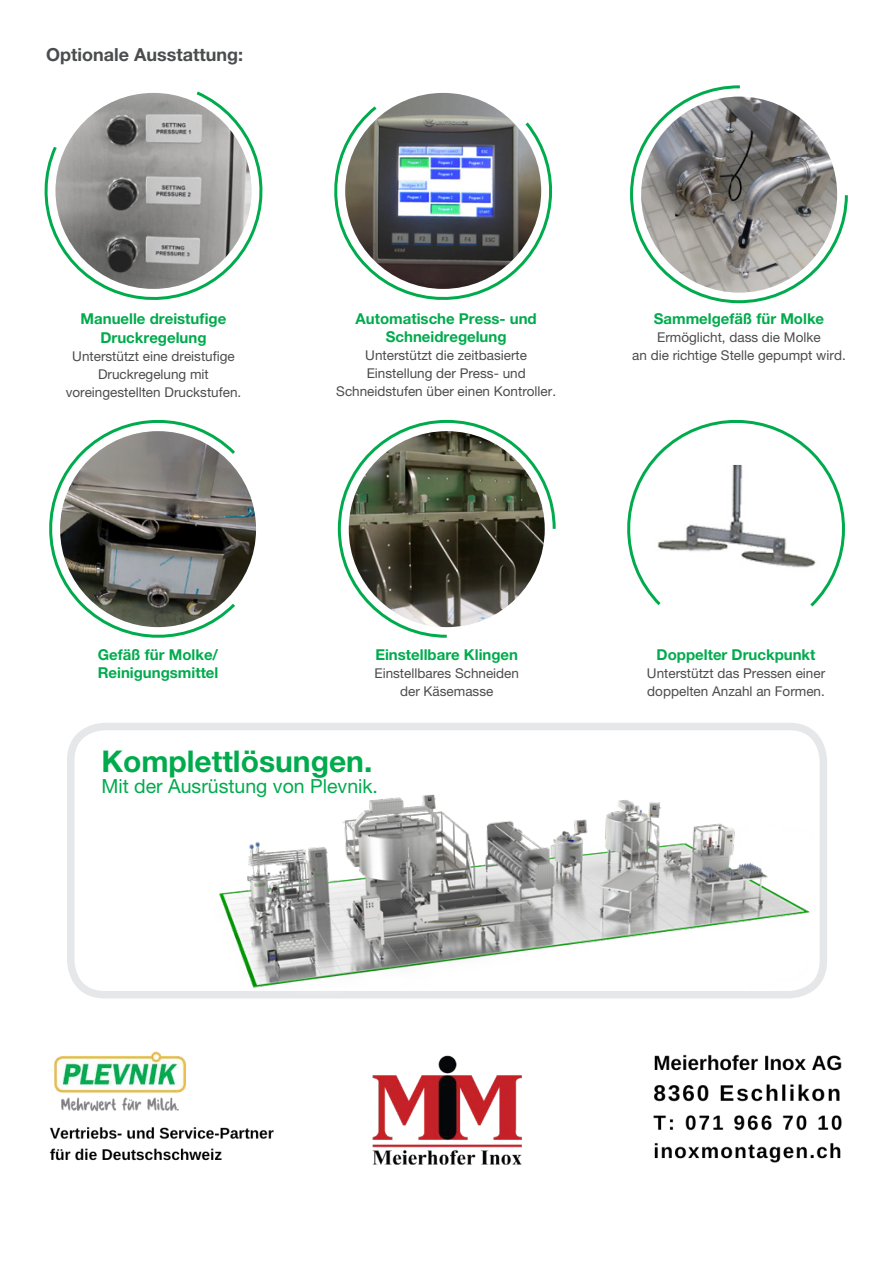
<style>
.page{position:relative;width:893px;height:1263px;background:#fff}
.page>*{position:absolute;margin:0;border:0;box-sizing:border-box;transform-origin:0 0}
.t1{font:700 30px "Helvetica Neue LT Pro";color:#00ab4d}
.t2{font:19.5px "Helvetica Neue LT Pro";color:#00ab4d}
.t3{font:700 18px "Helvetica Neue LT Pro";color:#4b4c4d}
.t4{font:700 15px/18.9px "Helvetica Neue LT Pro";color:#00ab4d;text-align:center}
.t5{font:13.5px/18px "Helvetica Neue LT Pro";color:#4b4c4d;text-align:center}
</style>
<div class="page">
<div style="left:67px;top:723px;width:760px;height:275px;border:8px solid #e6e7e9;border-radius:34px"></div>
<img style="left:216px;top:794px;width:599px;height:201px">
<svg style="left:630px;top:85px;width:218px;height:219px"></svg>
<img style="left:641px;top:97px;width:196px;height:196px;border-radius:98px">
<svg style="left:49px;top:420px;width:189px;height:218px"></svg>
<svg style="left:337px;top:419px;width:219px;height:219px"></svg>
<svg style="left:627px;top:419px;width:218px;height:188px"></svg>
<div style="left:638px;top:431px;width:196px;height:196px;background:#fff;border-radius:50%"></div>
<img style="left:647px;top:431px;width:179px;height:175px">
<img style="left:60px;top:431px;width:196px;height:196px;border-radius:98px">
<img style="left:349px;top:431px;width:196px;height:196px;border-radius:98px">
<svg style="left:44px;top:91px;width:219px;height:209px"></svg>
<img style="left:56px;top:93px;width:195px;height:196px;border-radius:98px">
<svg style="left:334px;top:103px;width:219px;height:197px"></svg>
<img style="left:345px;top:93px;width:196px;height:196px;border-radius:98px">
<img style="left:49px;top:1051px;width:793px;height:114px">
<p class="t3" style="left:46px;top:43px;width:198px">Optionale Ausstattung:</p>
<p class="t4" style="left:81px;top:309px;width:147px">Manuelle dreistufige<br>Druckregelung</p>
<p class="t5" style="left:72px;top:347px;width:164px">Unterstützt eine dreistufige<br>Druckregelung mit</p>
<p class="t5" style="left:66px;top:383px;width:177px">voreingestellten Druckstufen.</p>
<p class="t4" style="left:356px;top:309px;width:183px;line-height:18px">Automatische Press- und<br>Schneidregelung</p>
<p class="t5" style="left:365px;top:346px;width:163px">Unterstützt die zeitbasierte</p>
<p class="t5" style="left:367px;top:364px;width:161px">Einstellung der Press- und</p>
<p class="t5" style="left:336px;top:382px;width:221px">Schneidstufen über einen Kontroller.</p>
<p class="t4" style="left:654px;top:308px;width:172px">Sammelgefäß für Molke</p>
<p class="t5" style="left:657px;top:328px;width:165px">Ermöglicht, dass die Molke</p>
<p class="t5" style="left:632px;top:346px;width:215px">an die richtige Stelle gepumpt wird.</p>
<p class="t4" style="left:98px;top:644px;width:122px">Gefäß für Molke/</p>
<p class="t4" style="left:98px;top:662px;width:122px">Reinigungsmittel</p>
<p class="t4" style="left:375px;top:644px;width:144px">Einstellbare Klingen</p>
<p class="t5" style="left:374px;top:664px;width:146px">Einstellbares Schneiden</p>
<p class="t5" style="left:400px;top:682px;width:95px">der Käsemasse</p>
<p class="t1" style="left:101px;top:742px;width:273px">Komplettlösungen.</p>
<p class="t2" style="left:101px;top:775px;width:278px">Mit der Ausrüstung von Plevnik.</p>
<p class="t4" style="left:657px;top:644px;width:160px">Doppelter Druckpunkt</p>
<p class="t5" style="left:647px;top:664px;width:180px">Unterstützt das Pressen einer</p>
<p class="t5" style="left:647px;top:682px;width:179px">doppelten Anzahl an Formen.</p>
</div>
